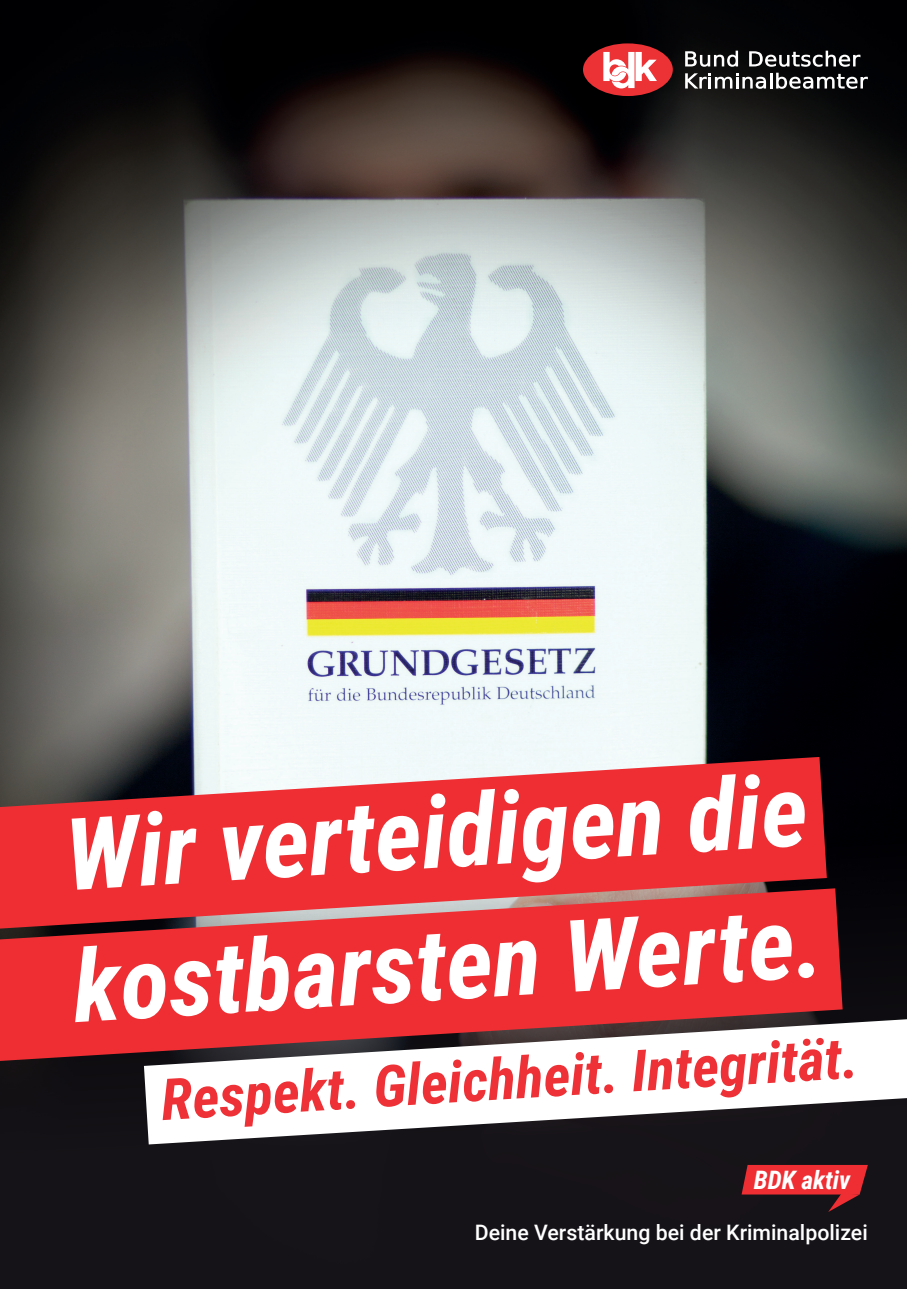
<style>
.page{position:relative;width:919px;height:1289px;background:#fff}
.page>*{position:absolute;margin:0;border:0;box-sizing:border-box;transform-origin:0 0}
.t1{font:italic 700 100.05px/131.9px "Roboto Condensed";color:#fff}
.t2{font:italic 700 57.45px "Roboto Condensed";color:#ed3136}
.t3{font:italic 700 25.35px "Roboto Condensed";color:#fff}
.t4{font:500 21.3px "Roboto";color:#fff}
</style>
<div class="page">
<img style="left:0;top:0;width:906px;height:1288px">
<svg style="left:144px;top:1018px;width:763px;height:126px"></svg>
<svg style="left:0;top:757px;width:826px;height:131px;background:#dc4347"></svg>
<svg style="left:0;top:888px;width:842px;height:172px;background:#dc4246"></svg>
<div style="left:583px;top:43px;width:89px;height:53px;background:#ed3236;border-radius:50%"></div>
<svg style="left:603px;top:52px;width:54px;height:36px"></svg>
<svg style="left:685px;top:51px;width:53px;height:16px"></svg>
<svg style="left:749px;top:51px;width:111px;height:16px"></svg>
<svg style="left:685px;top:73px;width:81px;height:16px"></svg>
<hr style="left:769px;top:73px;width:3px;height:15px;background:#fff">
<svg style="left:776px;top:73px;width:91px;height:16px"></svg>
<svg style="left:741px;top:1164px;width:126px;height:47px;background:#9c2328"></svg>
<h1 class="t1" style="left:59px;top:788px;width:752px;rotate:-4deg">Wir verteidigen die kostbarsten Werte.</h1>
<h2 class="t2" style="left:159px;top:1056px;width:699px;rotate:-3deg">Respekt. Gleichheit. Integrität.</h2>
<p class="t3" style="left:753px;top:1161px;width:98px">BDK aktiv</p>
<p class="t4" style="left:474px;top:1217px;width:394px">Deine Verstärkung bei der Kriminalpolizei</p>
</div>
